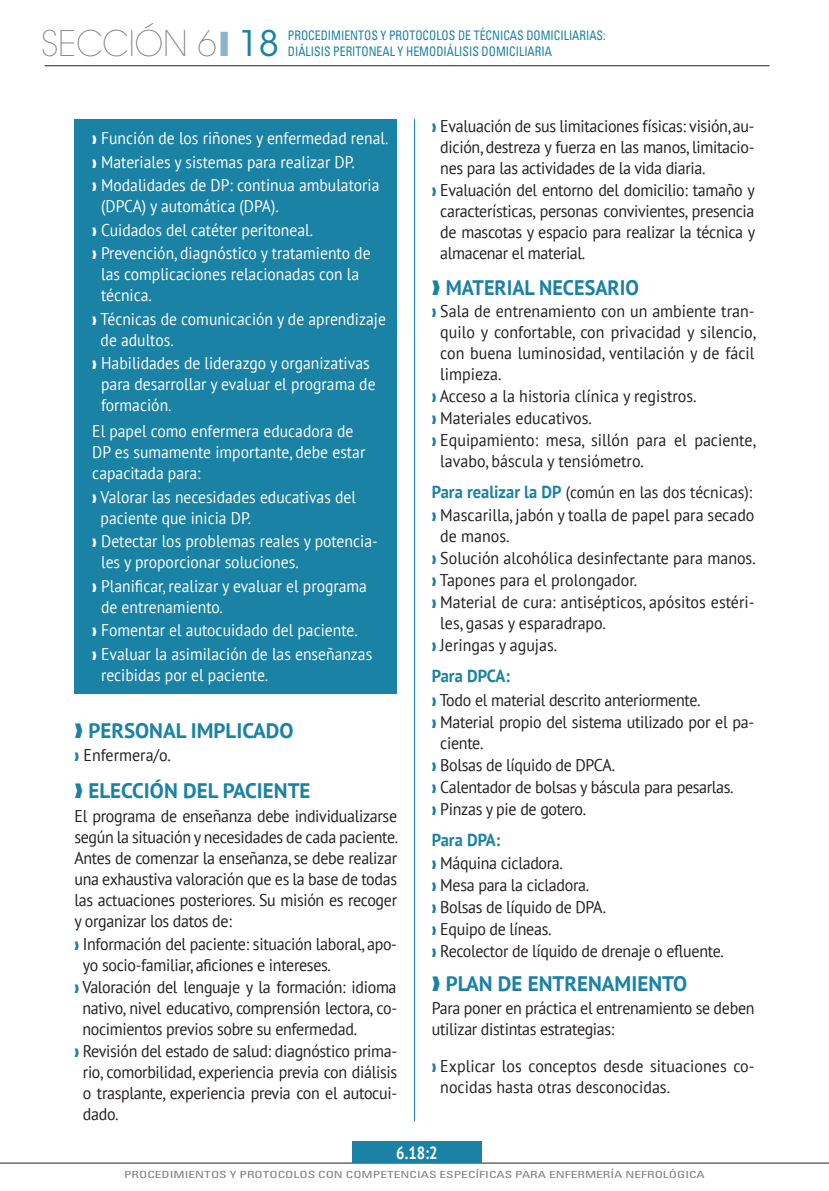
<style>
.page{position:relative;width:829px;height:1191px;background:#fff}
.page>*{position:absolute;margin:0;border:0;box-sizing:border-box;transform-origin:0 0}
.t1{font:200 35px "ITC Avant Garde Std";color:#808285;scale:.95 1}
.LADILLO{font:700 21px "PT Sans";color:#1a82a4}
.CPO_DE_TEXTO_GENERAL{font:700 21px "PT Sans";color:#1a82a4}
.CPO_DE_TEXTO_GENERAL-2{font:700 21px "PT Sans";color:#1a82a4;scale:.96 1}
.CPO_DE_TEXTO_GENERAL-3{font:700 17.5px "PT Sans";color:#1a82a4;scale:.94 1}
.t2{font:700 17.5px "PT Sans";color:#fff;scale:.85 1}
.CPO_DE_TEXTO_GENERAL-4{font:16.97px/21px "PT Sans";letter-spacing:-.02em;color:#231f20;text-align:justify;scale:.94 1}
.t3{font:16.97px/21px "PT Sans";color:#fff;scale:.92 1}
.CPO_DE_TEXTO_GENERAL-5{font:16.97px/21px "PT Sans";color:#231f20;scale:.94 1}
.LADILLO-2{font:16.97px "PT Sans";color:#231f20;scale:.94 1}
.CPO_DE_TEXTO_GENERAL-6{font:16.62px "PT Sans";color:#231f20;scale:.94 1}
.BAJO_NUMERO{font:condensed 13.12px "Univers LT Std";color:#1a82a4;scale:.9 1}
.t4{font:condensed 9.8px "Univers LT Std";color:#808285;scale:1.37 1}
.s1{color:#8fb3c9}
.s2{font-weight:400;color:#1a82a4}
.s3{color:#1a82a4}
.s4{font-weight:700;font-size:17.5px;color:#1a82a4}
</style>
<div class="page">
<div style="left:74px;top:119px;width:323px;height:574px;background:#1a82a4"></div>
<hr style="left:0;top:1162px;width:828px;height:1px;background:#231f20">
<hr style="left:45px;top:65px;width:724px;height:1px;background:#231f20">
<hr style="left:414px;top:119px;width:1px;height:1002px;background:#1a82a4">
<div style="left:352px;top:1141px;width:129px;height:22px;background:#1a82a4"></div>
<p class="t1" style="left:41px;top:23px;width:252px">SECCIÓN 6<span class="s1">❙</span> <span class="s2">18</span></p>
<p class="BAJO_NUMERO" style="left:288px;top:27px;width:354px">PROCEDIMIENTOS Y PROTOCOLOS DE TÉCNICAS DOMICILIARIAS:</p>
<p class="BAJO_NUMERO" style="left:288px;top:43px;width:295px">DIÁLISIS PERITONEAL Y HEMODIÁLISIS DOMICILIARIA</p>
<p class="t3" style="left:92px;top:128px;width:323px">❱ Función de los riñones y enfermedad renal.</p>
<p class="t3" style="left:92px;top:151px;width:287px">❱ Materiales y sistemas para realizar DP.</p>
<p class="t3" style="left:101px;top:174px;width:304px;text-indent:-9px">❱ Modalidades de DP: continua ambulatoria (DPCA) y automática (DPA).</p>
<p class="t3" style="left:92px;top:219px;width:241px">❱ Cuidados del catéter peritoneal.</p>
<p class="t3" style="left:101px;top:242px;width:294px;text-indent:-9px">❱ Prevención, diagnóstico y tratamiento de las complicaciones relacionadas con la técnica.</p>
<p class="t3" style="left:101px;top:308px;width:311px;text-indent:-8px">❱ Técnicas de comunicación y de aprendizaje de adultos.</p>
<p class="t3" style="left:101px;top:352px;width:300px;text-indent:-9px">❱ Habilidades de liderazgo y organizativas para desarrollar y evaluar el programa de formación.</p>
<p class="t3" style="left:92px;top:420px;width:298px">El papel como enfermera educadora de<br>DP es sumamente importante, debe estar capacitada para:</p>
<p class="t3" style="left:101px;top:486px;width:279px;text-indent:-8px">❱ Valorar las necesidades educativas del paciente que inicia DP.</p>
<p class="t3" style="left:101px;top:530px;width:302px;text-indent:-9px">❱ Detectar los problemas reales y potencia&shy;les y proporcionar soluciones.</p>
<p class="t3" style="left:101px;top:575px;width:290px;text-indent:-9px">❱ Planificar, realizar y evaluar el programa de entrenamiento.</p>
<p class="t3" style="left:92px;top:619px;width:290px">❱ Fomentar el autocuidado del paciente.</p>
<p class="t3" style="left:101px;top:643px;width:296px;text-indent:-9px">❱ Evaluar la asimilación de las enseñanzas recibidas por el paciente.</p>
<p class="CPO_DE_TEXTO_GENERAL" style="left:74px;top:716px;width:221px">❱ PERSONAL IMPLICADO</p>
<p class="LADILLO-2" style="left:74px;top:744px;width:104px"><span class="s3">❱</span> Enfermera/o.</p>
<p class="LADILLO" style="left:74px;top:777px;width:237px">❱ ELECCIÓN DEL PACIENTE</p>
<p class="CPO_DE_TEXTO_GENERAL-4" style="left:74px;top:804px;width:346px">El programa de enseñanza debe individualizarse según la situación y necesidades de cada paciente.<br>Antes de comenzar la enseñanza, se debe realizar una exhaustiva valoración que es la base de todas las actuaciones posteriores. Su misión es recoger y organizar los datos de:</p>
<p class="CPO_DE_TEXTO_GENERAL-4" style="left:83px;top:933px;width:336px;text-indent:-8px"><span class="s3">❱</span> Información del paciente: situación laboral, apo&shy;yo socio-familiar, aficiones e intereses.</p>
<p class="CPO_DE_TEXTO_GENERAL-4" style="left:82px;top:976px;width:336px;text-indent:-8px"><span class="s3">❱</span> Valoración del lenguaje y la formación: idioma nativo, nivel educativo, comprensión lectora, co&shy;nocimientos previos sobre su enfermedad.</p>
<p class="CPO_DE_TEXTO_GENERAL-4" style="left:83px;top:1040px;width:336px;text-indent:-8px"><span class="s3">❱</span> Revisión del estado de salud: diagnóstico prima&shy;rio, comorbilidad, experiencia previa con diálisis o trasplante, experiencia previa con el autocui&shy;dado.</p>
<p class="CPO_DE_TEXTO_GENERAL-4" style="left:440px;top:115px;width:336px;text-indent:-8px"><span class="s3">❱</span> Evaluación de sus limitaciones físicas: visión, au&shy;dición, destreza y fuerza en las manos, limitacio&shy;nes para las actividades de la vida diaria.</p>
<p class="CPO_DE_TEXTO_GENERAL-4" style="left:440px;top:179px;width:336px;text-indent:-8px"><span class="s3">❱</span> Evaluación del entorno del domicilio: tamaño y características, personas convivientes, presencia de mascotas y espacio para realizar la técnica y almacenar el material.</p>
<p class="CPO_DE_TEXTO_GENERAL-2" style="left:432px;top:273px;width:217px">❱ MATERIAL NECESARIO</p>
<p class="CPO_DE_TEXTO_GENERAL-4" style="left:440px;top:300px;width:337px;text-indent:-8px"><span class="s3">❱</span> Sala de entrenamiento con un ambiente tran&shy;quilo y confortable, con privacidad y silencio, con buena luminosidad, ventilación y de fácil limpieza.</p>
<p class="CPO_DE_TEXTO_GENERAL-5" style="left:432px;top:385px;width:283px"><span class="s3">❱</span> Acceso a la historia clínica y registros.</p>
<p class="CPO_DE_TEXTO_GENERAL-5" style="left:432px;top:407px;width:172px"><span class="s3">❱</span> Materiales educativos.</p>
<p class="CPO_DE_TEXTO_GENERAL-5" style="left:440px;top:429px;width:337px;text-indent:-8px"><span class="s3">❱</span> Equipamiento: mesa, sillón para el paciente, lavabo, báscula y tensiómetro.</p>
<p class="CPO_DE_TEXTO_GENERAL-6" style="left:432px;top:481px;width:342px"><span class="s4">Para realizar la DP</span> (común en las dos técnicas):</p>
<p class="CPO_DE_TEXTO_GENERAL-5" style="left:440px;top:504px;width:336px;text-indent:-8px"><span class="s3">❱</span> Mascarilla, jabón y toalla de papel para secado de manos.</p>
<p class="CPO_DE_TEXTO_GENERAL-5" style="left:432px;top:547px;width:346px"><span class="s3">❱</span> Solución alcohólica desinfectante para manos.</p>
<p class="CPO_DE_TEXTO_GENERAL-5" style="left:432px;top:569px;width:220px"><span class="s3">❱</span> Tapones para el prolongador.</p>
<p class="CPO_DE_TEXTO_GENERAL-5" style="left:440px;top:591px;width:336px;text-indent:-8px"><span class="s3">❱</span> Material de cura: antisépticos, apósitos estéri&shy;les, gasas y esparadrapo.</p>
<p class="CPO_DE_TEXTO_GENERAL-5" style="left:432px;top:634px;width:135px"><span class="s3">❱</span> Jeringas y agujas.</p>
<p class="CPO_DE_TEXTO_GENERAL-3" style="left:432px;top:664px;width:84px">Para DPCA:</p>
<p class="CPO_DE_TEXTO_GENERAL-4" style="left:432px;top:689px;width:287px"><span class="s3">❱</span> Todo el material descrito anteriormente.</p>
<p class="CPO_DE_TEXTO_GENERAL-4" style="left:440px;top:711px;width:335px;text-indent:-8px"><span class="s3">❱</span> Material propio del sistema utilizado por el pa&shy;ciente.</p>
<p class="CPO_DE_TEXTO_GENERAL-4" style="left:432px;top:754px;width:196px"><span class="s3">❱</span> Bolsas de líquido de DPCA.</p>
<p class="CPO_DE_TEXTO_GENERAL-4" style="left:432px;top:776px;width:322px"><span class="s3">❱</span> Calentador de bolsas y báscula para pesarlas.</p>
<p class="CPO_DE_TEXTO_GENERAL-4" style="left:432px;top:798px;width:165px"><span class="s3">❱</span> Pinzas y pie de gotero.</p>
<p class="CPO_DE_TEXTO_GENERAL-3" style="left:432px;top:828px;width:74px">Para DPA:</p>
<p class="CPO_DE_TEXTO_GENERAL-4" style="left:432px;top:852px;width:141px"><span class="s3">❱</span> Máquina cicladora.</p>
<p class="CPO_DE_TEXTO_GENERAL-4" style="left:432px;top:874px;width:169px"><span class="s3">❱</span> Mesa para la cicladora.</p>
<p class="CPO_DE_TEXTO_GENERAL-4" style="left:432px;top:896px;width:187px"><span class="s3">❱</span> Bolsas de líquido de DPA.</p>
<p class="CPO_DE_TEXTO_GENERAL-4" style="left:432px;top:918px;width:129px"><span class="s3">❱</span> Equipo de líneas.</p>
<p class="CPO_DE_TEXTO_GENERAL-4" style="left:432px;top:940px;width:312px"><span class="s3">❱</span> Recolector de líquido de drenaje o efluente.</p>
<p class="LADILLO" style="left:432px;top:969px;width:257px">❱ PLAN DE ENTRENAMIENTO</p>
<p class="CPO_DE_TEXTO_GENERAL-4" style="left:432px;top:997px;width:345px">Para poner en práctica el entrenamiento se deben utilizar distintas estrategias:</p>
<p class="CPO_DE_TEXTO_GENERAL-5" style="left:440px;top:1055px;width:336px;text-indent:-8px"><span class="s3">❱</span> Explicar los conceptos desde situaciones co&shy;nocidas hasta otras desconocidas.</p>
<p class="t2" style="left:396px;top:1141px;width:50px">6.18:2</p>
<p class="t4" style="left:124px;top:1168px;width:425px">PROCEDIMIENTOS Y PROTOCOLOS CON COMPETENCIAS ESPECÍFICAS PARA ENFERMERÍA NEFROLÓGICA</p>
</div>
